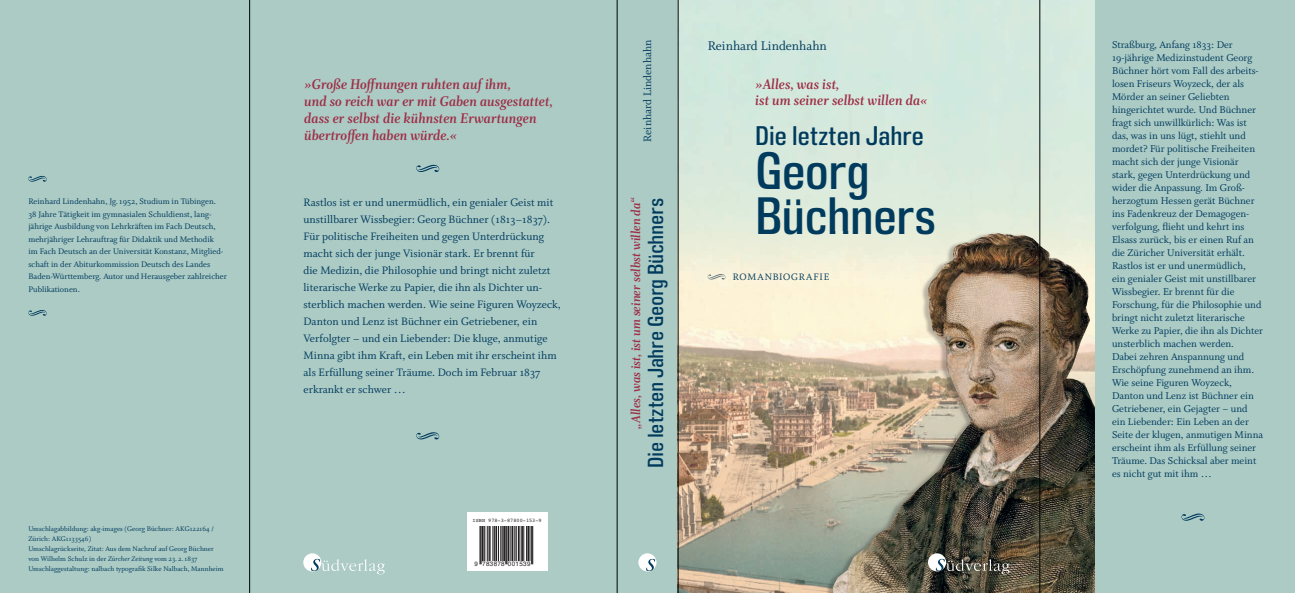
<style>
.page{position:relative;width:1295px;height:593px;background:#fff}
.page>*{position:absolute;margin:0;border:0;box-sizing:border-box;transform-origin:0 0}
.t1{font:48.3px/45.4px "DDT Cd Rg";letter-spacing:-.035em;color:#003a5d}
.t2{font:24.8px "DDT Cd Rg";letter-spacing:-.025em;color:#003a5d}
.t3{font:20px "DDT Cd Rg";letter-spacing:-.025em;color:#003a5d}
.t4{font:italic 700 15px/17px "Whitman Display";letter-spacing:.01em;color:#9d2c45}
.t5{font:14px "Whitman Roman Os F";color:#003a5d}
.t6{font:italic 700 13.5px "Whitman Display";letter-spacing:.01em;color:#9d2c45}
.t7{font:12px/17px "Whitman Roman Os F";letter-spacing:.005em;color:#003a5d}
.t8{font:11px/13px "Whitman Roman Os F";color:#003a5d}
.t9{font:10.4px "Whitman Small Caps LF";letter-spacing:.07em;color:#003a5d}
.t10{font:9px/12.5px "Whitman Roman Os F";letter-spacing:.005em;color:#003a5d}
.t11{font:7.5px/10px "Whitman Roman Os F";letter-spacing:.005em;color:#003a5d}
.t12{font:6.3px "Helvetica";letter-spacing:.05em;color:#231f20}
.t13{font:5.2px "Courier";color:#231f20}
.s1{font-family:"Whitman Italic Os F"}
</style>
<div class="page">
<div style="left:0;top:0;width:677px;height:592px;background:#accbc5"></div>
<div style="left:303px;top:553px;width:18px;height:18px;background:#fff;border-radius:50%"></div>
<svg style="left:311px;top:558px;width:74px;height:16px"></svg>
<div style="left:638px;top:553px;width:18px;height:18px;background:#fff;border-radius:50%"></div>
<svg style="left:646px;top:558px;width:11px;height:13px"></svg>
<div style="left:467px;top:512px;width:80px;height:58px;background:#fff"></div>
<svg style="left:479px;top:526px;width:55px;height:39px"></svg>
<hr style="left:479px;top:526px;width:1px;height:38px;background:#231f20">
<hr style="left:480px;top:526px;width:1px;height:38px;background:#231f20">
<hr style="left:482px;top:526px;width:1px;height:35px;background:#231f20">
<hr style="left:484px;top:526px;width:1px;height:35px;background:#231f20">
<hr style="left:487px;top:526px;width:1px;height:35px;background:#231f20">
<hr style="left:488px;top:526px;width:1px;height:35px;background:#231f20">
<hr style="left:489px;top:526px;width:1px;height:35px;background:#231f20">
<hr style="left:492px;top:526px;width:1px;height:35px;background:#231f20">
<hr style="left:493px;top:526px;width:1px;height:35px;background:#231f20">
<hr style="left:495px;top:526px;width:2px;height:35px;background:#231f20">
<hr style="left:498px;top:526px;width:1px;height:35px;background:#231f20">
<hr style="left:500px;top:526px;width:1px;height:35px;background:#231f20">
<hr style="left:501px;top:526px;width:1px;height:35px;background:#231f20">
<hr style="left:503px;top:526px;width:2px;height:35px;background:#231f20">
<hr style="left:505px;top:526px;width:1px;height:38px;background:#231f20">
<hr style="left:506px;top:526px;width:1px;height:38px;background:#231f20">
<hr style="left:507px;top:526px;width:2px;height:35px;background:#231f20">
<hr style="left:510px;top:526px;width:1px;height:35px;background:#231f20">
<hr style="left:511px;top:526px;width:2px;height:35px;background:#231f20">
<hr style="left:514px;top:526px;width:1px;height:35px;background:#231f20">
<hr style="left:515px;top:526px;width:1px;height:35px;background:#231f20">
<hr style="left:517px;top:526px;width:2px;height:35px;background:#231f20">
<hr style="left:519px;top:526px;width:1px;height:35px;background:#231f20">
<hr style="left:521px;top:526px;width:2px;height:35px;background:#231f20">
<hr style="left:523px;top:526px;width:1px;height:35px;background:#231f20">
<hr style="left:526px;top:526px;width:1px;height:35px;background:#231f20">
<hr style="left:527px;top:526px;width:2px;height:35px;background:#231f20">
<hr style="left:529px;top:526px;width:1px;height:35px;background:#231f20">
<hr style="left:531px;top:526px;width:1px;height:38px;background:#231f20">
<hr style="left:532px;top:526px;width:1px;height:38px;background:#231f20">
<img style="left:678px;top:0;width:417px;height:592px">
<div style="left:825px;top:231px;width:294px;height:361px;background:#231f20;opacity:.3"></div>
<img style="left:832px;top:233px;width:263px;height:359px">
<svg style="left:707px;top:274px;width:18px;height:5px"></svg>
<svg style="left:927px;top:553px;width:18px;height:18px"></svg>
<svg style="left:935px;top:558px;width:74px;height:16px"></svg>
<div style="left:1095px;top:0;width:199px;height:592px;background:#accbc5"></div>
<hr style="left:617px;top:0;width:1px;height:592px;background:#000">
<hr style="left:677px;top:0;width:1px;height:592px;background:#000">
<hr style="left:1039px;top:0;width:1px;height:592px;background:#000">
<hr style="left:249px;top:0;width:1px;height:592px;background:#000">
<svg style="left:416px;top:165px;width:23px;height:7px"></svg>
<svg style="left:416px;top:432px;width:23px;height:7px"></svg>
<svg style="left:1181px;top:513px;width:23px;height:7px"></svg>
<svg style="left:28px;top:176px;width:19px;height:6px"></svg>
<svg style="left:28px;top:310px;width:19px;height:5px"></svg>
<h3 class="t4" style="left:304px;top:76px;width:250px">»Große Hoffnungen ruhten auf ihm,<br>und so reich war er mit Gaben ausgestattet, dass er selbst die kühnsten Erwartungen übertroffen haben würde.«</h3>
<p class="t10" style="left:28px;top:195px;width:200px">Reinhard Lindenhahn, Jg.1952, Studium in Tübingen.<br>38 Jahre Tätigkeit im gymnasialen Schuldienst, lang&shy;jährige Ausbildung von Lehrkräften im Fach Deutsch, mehrjähriger Lehrauftrag für Didaktik und Methodik<br>im Fach Deutsch an der Universität Konstanz, Mitglied&shy;schaft in der Abiturkommission Deutsch des Landes Baden-Württemberg. Autor und Herausgeber zahlreicher Publikationen.</p>
<p class="t7" style="left:303px;top:194px;width:259px">Rastlos ist er und unermüdlich, ein genialer Geist mit unstillbarer Wissbegier: Georg Büchner (1813–1837).<br>Für politische Freiheiten und gegen Unterdrückung macht sich der junge Visionär stark. Er brennt für<br>die Medizin, die Philosophie und bringt nicht zuletzt literarische Werke zu Papier, die ihn als Dichter un&shy;sterblich machen werden. Wie seine Figuren Woyzeck, Danton und Lenz ist Büchner ein Getriebener, ein Verfolgter – und ein Liebender: Die kluge, anmutige Minna gibt ihm Kraft, ein Leben mit ihr erscheint ihm als Erfüllung seiner Träume. Doch im Februar 1837 erkrankt er schwer …</p>
<p class="t11" style="left:28px;top:523px;width:197px">Umschlagabbildung: akg-images (Georg Büchner: AKG122164 / Zürich: AKG1133546)<br>Umschlagrückseite, Zitat: Aus dem Nachruf auf Georg Büchner von Wilhelm Schulz in der <span class="s1">Zürcher Zeitung</span> vom 23. 2.1837<br>Umschlaggestaltung: nalbach typografik Silke Nalbach, Mannheim</p>
<p class="t13" style="left:472px;top:516px;width:71px">ISBN 978-3-87800-153-9</p>
<p class="t12" style="left:474px;top:559px;width:66px">9 783878 001539 &gt;</p>
<p class="t7" style="left:639px;top:142px;width:103px;rotate:-90deg">Reinhard Lindenhahn</p>
<p class="t6" style="left:628px;top:428px;width:232px;rotate:-90deg">„Alles, was ist, ist um seiner selbst willen da“</p>
<h3 class="t3" style="left:643px;top:467px;width:271px;rotate:-90deg">Die letzten Jahre Georg Büchners</h3>
<p class="t5" style="left:707px;top:38px;width:120px">Reinhard Lindenhahn</p>
<h3 class="t4" style="left:755px;top:76px;width:174px;line-height:16.2px">»Alles, was ist,<br>ist um seiner selbst willen da«</h3>
<h2 class="t2" style="left:755px;top:121px;width:170px">Die letzten Jahre</h2>
<h1 class="t1" style="left:755px;top:148px;width:183px">Georg<br>Büchners</h1>
<p class="t9" style="left:732px;top:271px;width:98px">ROMANBIOGRAFIE</p>
<p class="t8" style="left:1111px;top:38px;width:152px">Straßburg, Anfang 1833: Der<br>19-jährige Medizinstudent Georg<br>Büchner hört vom Fall des arbeits&shy;losen Friseurs Woyzeck, der als<br>Mörder an seiner Geliebten hingerichtet wurde. Und Büchner fragt sich unwillkürlich: Was ist das, was in uns lügt, stiehlt und mordet? Für politische Freiheiten macht sich der junge Visionär stark, gegen Unterdrückung und wider die Anpassung. Im Groß&shy;herzogtum Hessen gerät Büchner ins Fadenkreuz der Demagogen&shy;verfolgung, flieht und kehrt ins<br>Elsass zurück, bis er einen Ruf an die Züricher Universität erhält.<br>Rastlos ist er und unermüdlich,<br>ein genialer Geist mit unstillbarer<br>Wissbegier. Er brennt für die<br>Forschung, für die Philosophie und bringt nicht zuletzt literarische<br>Werke zu Papier, die ihn als Dichter unsterblich machen werden.<br>Dabei zehren Anspannung und<br>Erschöpfung zunehmend an ihm.<br>Wie seine Figuren Woyzeck,<br>Danton und Lenz ist Büchner ein<br>Getriebener, ein Gejagter – und ein Liebender: Ein Leben an der<br>Seite der klugen, anmutigen Minna erscheint ihm als Erfüllung seiner<br>Träume. Das Schicksal aber meint es nicht gut mit ihm …</p>
</div>
